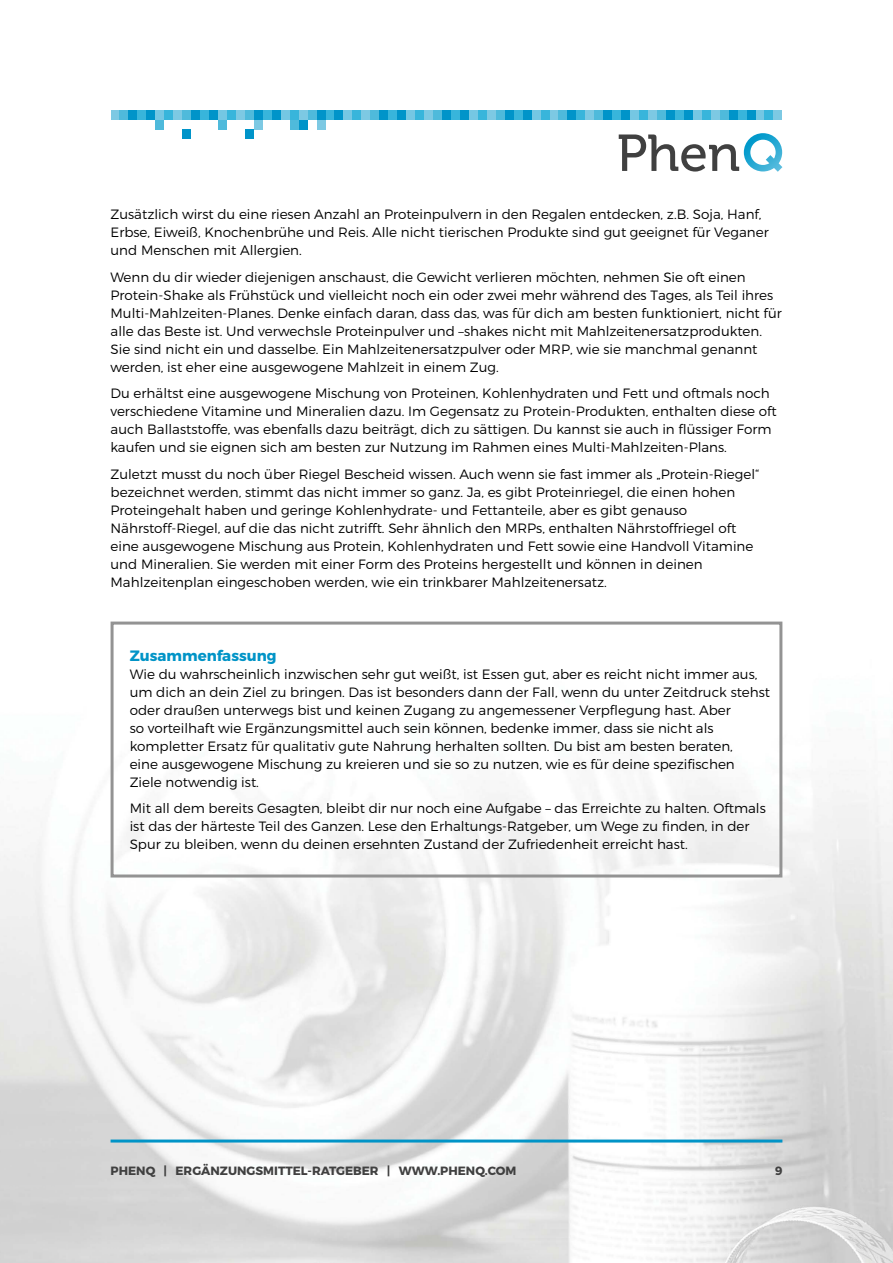
<style>
.page{position:relative;width:893px;height:1263px;background:#fff}
.page>*{position:absolute;margin:0;border:0;box-sizing:border-box;transform-origin:0 0}
.t1{font:700 15px "Montserrat";color:#0194c7}
.t2{font:300 13.5px/18px "Montserrat";color:#000}
.t3{font:700 12px "Montserrat";color:#404040}
</style>
<div class="page">
<img style="left:0;top:621px;width:893px;height:642px">
<div style="left:111px;top:621px;width:671px;height:256px;border:3px solid #939393"></div>
<div style="left:111px;top:111px;width:9px;height:9px;background:#7dc9e3"></div>
<div style="left:120px;top:111px;width:8px;height:9px;background:#4fbadb"></div>
<div style="left:128px;top:111px;width:9px;height:9px;background:#0094c9"></div>
<div style="left:137px;top:111px;width:9px;height:9px;background:#38b5db"></div>
<div style="left:146px;top:111px;width:9px;height:9px;background:#0094c9"></div>
<div style="left:155px;top:111px;width:9px;height:9px;background:#75c7e3"></div>
<div style="left:164px;top:111px;width:9px;height:9px;background:#38b5db"></div>
<div style="left:173px;top:111px;width:9px;height:9px;background:#7dc9e3"></div>
<div style="left:182px;top:111px;width:9px;height:9px;background:#4fbadb"></div>
<div style="left:191px;top:111px;width:9px;height:9px;background:#0094c9"></div>
<div style="left:200px;top:111px;width:9px;height:9px;background:#38b5db"></div>
<div style="left:209px;top:111px;width:9px;height:9px;background:#0094c9"></div>
<div style="left:218px;top:111px;width:9px;height:9px;background:#75c7e3"></div>
<div style="left:227px;top:111px;width:9px;height:9px;background:#38b5db"></div>
<div style="left:236px;top:111px;width:9px;height:9px;background:#7dc9e3"></div>
<div style="left:245px;top:111px;width:9px;height:9px;background:#4fbadb"></div>
<div style="left:254px;top:111px;width:9px;height:9px;background:#0094c9"></div>
<div style="left:263px;top:111px;width:9px;height:9px;background:#38b5db"></div>
<div style="left:272px;top:111px;width:9px;height:9px;background:#0094c9"></div>
<div style="left:281px;top:111px;width:9px;height:9px;background:#75c7e3"></div>
<div style="left:290px;top:111px;width:9px;height:9px;background:#38b5db"></div>
<div style="left:299px;top:111px;width:9px;height:9px;background:#7dc9e3"></div>
<div style="left:308px;top:111px;width:9px;height:9px;background:#4fbadb"></div>
<div style="left:317px;top:111px;width:9px;height:9px;background:#0094c9"></div>
<div style="left:326px;top:111px;width:8px;height:9px;background:#38b5db"></div>
<div style="left:334px;top:111px;width:9px;height:9px;background:#0094c9"></div>
<div style="left:343px;top:111px;width:9px;height:9px;background:#75c7e3"></div>
<div style="left:352px;top:111px;width:9px;height:9px;background:#38b5db"></div>
<div style="left:361px;top:111px;width:9px;height:9px;background:#7dc9e3"></div>
<div style="left:370px;top:111px;width:9px;height:9px;background:#4fbadb"></div>
<div style="left:379px;top:111px;width:9px;height:9px;background:#0094c9"></div>
<div style="left:388px;top:111px;width:9px;height:9px;background:#38b5db"></div>
<div style="left:397px;top:111px;width:9px;height:9px;background:#0094c9"></div>
<div style="left:406px;top:111px;width:9px;height:9px;background:#75c7e3"></div>
<div style="left:415px;top:111px;width:9px;height:9px;background:#38b5db"></div>
<div style="left:424px;top:111px;width:9px;height:9px;background:#7dc9e3"></div>
<div style="left:433px;top:111px;width:9px;height:9px;background:#4fbadb"></div>
<div style="left:442px;top:111px;width:9px;height:9px;background:#0094c9"></div>
<div style="left:451px;top:111px;width:9px;height:9px;background:#38b5db"></div>
<div style="left:460px;top:111px;width:9px;height:9px;background:#0094c9"></div>
<div style="left:469px;top:111px;width:9px;height:9px;background:#75c7e3"></div>
<div style="left:478px;top:111px;width:9px;height:9px;background:#38b5db"></div>
<div style="left:487px;top:111px;width:9px;height:9px;background:#7dc9e3"></div>
<div style="left:496px;top:111px;width:9px;height:9px;background:#4fbadb"></div>
<div style="left:505px;top:111px;width:9px;height:9px;background:#0094c9"></div>
<div style="left:514px;top:111px;width:9px;height:9px;background:#38b5db"></div>
<div style="left:523px;top:111px;width:9px;height:9px;background:#0094c9"></div>
<div style="left:532px;top:111px;width:9px;height:9px;background:#75c7e3"></div>
<div style="left:541px;top:111px;width:8px;height:9px;background:#38b5db"></div>
<div style="left:549px;top:111px;width:9px;height:9px;background:#7dc9e3"></div>
<div style="left:558px;top:111px;width:9px;height:9px;background:#4fbadb"></div>
<div style="left:567px;top:111px;width:9px;height:9px;background:#0094c9"></div>
<div style="left:576px;top:111px;width:9px;height:9px;background:#38b5db"></div>
<div style="left:585px;top:111px;width:9px;height:9px;background:#7dc9e3"></div>
<div style="left:594px;top:111px;width:9px;height:9px;background:#4fbadb"></div>
<div style="left:603px;top:111px;width:9px;height:9px;background:#0094c9"></div>
<div style="left:612px;top:111px;width:9px;height:9px;background:#38b5db"></div>
<div style="left:621px;top:111px;width:9px;height:9px;background:#0094c9"></div>
<div style="left:630px;top:111px;width:9px;height:9px;background:#75c7e3"></div>
<div style="left:639px;top:111px;width:9px;height:9px;background:#38b5db"></div>
<div style="left:648px;top:111px;width:9px;height:9px;background:#7dc9e3"></div>
<div style="left:657px;top:111px;width:9px;height:9px;background:#4fbadb"></div>
<div style="left:666px;top:111px;width:9px;height:9px;background:#0094c9"></div>
<div style="left:675px;top:111px;width:9px;height:9px;background:#38b5db"></div>
<div style="left:684px;top:111px;width:9px;height:9px;background:#0094c9"></div>
<div style="left:693px;top:111px;width:9px;height:9px;background:#75c7e3"></div>
<div style="left:702px;top:111px;width:9px;height:9px;background:#38b5db"></div>
<div style="left:711px;top:111px;width:9px;height:9px;background:#7dc9e3"></div>
<div style="left:720px;top:111px;width:9px;height:9px;background:#4fbadb"></div>
<div style="left:729px;top:111px;width:9px;height:9px;background:#0094c9"></div>
<div style="left:738px;top:111px;width:9px;height:9px;background:#38b5db"></div>
<div style="left:747px;top:111px;width:8px;height:9px;background:#0094c9"></div>
<div style="left:755px;top:111px;width:9px;height:9px;background:#75c7e3"></div>
<div style="left:764px;top:111px;width:9px;height:9px;background:#38b5db"></div>
<div style="left:773px;top:111px;width:9px;height:9px;background:#7dc9e3"></div>
<div style="left:317px;top:120px;width:9px;height:9px;background:#7dc9e3"></div>
<div style="left:299px;top:120px;width:9px;height:9px;background:#0094c9"></div>
<div style="left:290px;top:120px;width:9px;height:9px;background:#4fbadb"></div>
<div style="left:245px;top:129px;width:9px;height:10px;background:#0094c9"></div>
<div style="left:254px;top:120px;width:9px;height:9px;background:#7dc9e3"></div>
<div style="left:218px;top:120px;width:9px;height:9px;background:#4fbadb"></div>
<div style="left:182px;top:129px;width:9px;height:10px;background:#0094c9"></div>
<div style="left:155px;top:120px;width:9px;height:9px;background:#4fbadb"></div>
<svg style="left:619px;top:133px;width:163px;height:39px"></svg>
<hr style="left:111px;top:1139px;width:671px;height:3px;background:#0194c7">
<p class="t2" style="left:111px;top:205px;width:660px">Zusätzlich wirst du eine riesen Anzahl an Proteinpulvern in den Regalen entdecken, z.B. Soja, Hanf,<br>Erbse, Eiweiß, Knochenbrühe und Reis. Alle nicht tierischen Produkte sind gut geeignet für Veganer und Menschen mit Allergien.</p>
<p class="t2" style="left:111px;top:268px;width:673px">Wenn du dir wieder diejenigen anschaust, die Gewicht verlieren möchten, nehmen Sie oft einen Protein-Shake als Frühstück und vielleicht noch ein oder zwei mehr während des Tages, als Teil ihres Multi-Mahlzeiten-Planes. Denke einfach daran, dass das, was für dich am besten funktioniert, nicht für alle das Beste ist. Und verwechsle Proteinpulver und –shakes nicht mit Mahlzeitenersatzprodukten.<br>Sie sind nicht ein und dasselbe. Ein Mahlzeitenersatzpulver oder MRP, wie sie manchmal genannt werden, ist eher eine ausgewogene Mahlzeit in einem Zug.</p>
<p class="t2" style="left:111px;top:384px;width:668px">Du erhältst eine ausgewogene Mischung von Proteinen, Kohlenhydraten und Fett und oftmals noch verschiedene Vitamine und Mineralien dazu. Im Gegensatz zu Protein-Produkten, enthalten diese oft auch Ballaststoffe, was ebenfalls dazu beiträgt, dich zu sättigen. Du kannst sie auch in flüssiger Form kaufen und sie eignen sich am besten zur Nutzung im Rahmen eines Multi-Mahlzeiten-Plans.</p>
<p class="t2" style="left:111px;top:465px;width:650px">Zuletzt musst du noch über Riegel Bescheid wissen. Auch wenn sie fast immer als „Protein-Riegel“ bezeichnet werden, stimmt das nicht immer so ganz. Ja, es gibt Proteinriegel, die einen hohen Proteingehalt haben und geringe Kohlenhydrate- und Fettanteile, aber es gibt genauso Nährstoff-Riegel, auf die das nicht zutrifft. Sehr ähnlich den MRPs, enthalten Nährstoffriegel oft eine ausgewogene Mischung aus Protein, Kohlenhydraten und Fett sowie eine Handvoll Vitamine und Mineralien. Sie werden mit einer Form des Proteins hergestellt und können in deinen Mahlzeitenplan eingeschoben werden, wie ein trinkbarer Mahlzeitenersatz.</p>
<p class="t1" style="left:130px;top:646px;width:148px">Zusammenfassung</p>
<p class="t2" style="left:130px;top:665px;width:642px">Wie du wahrscheinlich inzwischen sehr gut weißt, ist Essen gut, aber es reicht nicht immer aus, um dich an dein Ziel zu bringen. Das ist besonders dann der Fall, wenn du unter Zeitdruck stehst oder draußen unterwegs bist und keinen Zugang zu angemessener Verpflegung hast. Aber<br>so vorteilhaft wie Ergänzungsmittel auch sein können, bedenke immer, dass sie nicht als kompletter Ersatz für qualitativ gute Nahrung herhalten sollten. Du bist am besten beraten,<br>eine ausgewogene Mischung zu kreieren und sie so zu nutzen, wie es für deine spezifischen Ziele notwendig ist.</p>
<p class="t2" style="left:130px;top:799px;width:638px">Mit all dem bereits Gesagten, bleibt dir nur noch eine Aufgabe – das Erreichte zu halten. Oftmals ist das der härteste Teil des Ganzen. Lese den Erhaltungs-Ratgeber, um Wege zu finden, in der<br>Spur zu bleiben, wenn du deinen ersehnten Zustand der Zufriedenheit erreicht hast.</p>
<p class="t3" style="left:111px;top:1163px;width:407px">PHENQ | ERGÄNZUNGSMITTEL-RATGEBER | WWW.PHENQ.COM</p>
<p class="t3" style="left:775px;top:1163px;width:9px">9</p>
</div>
